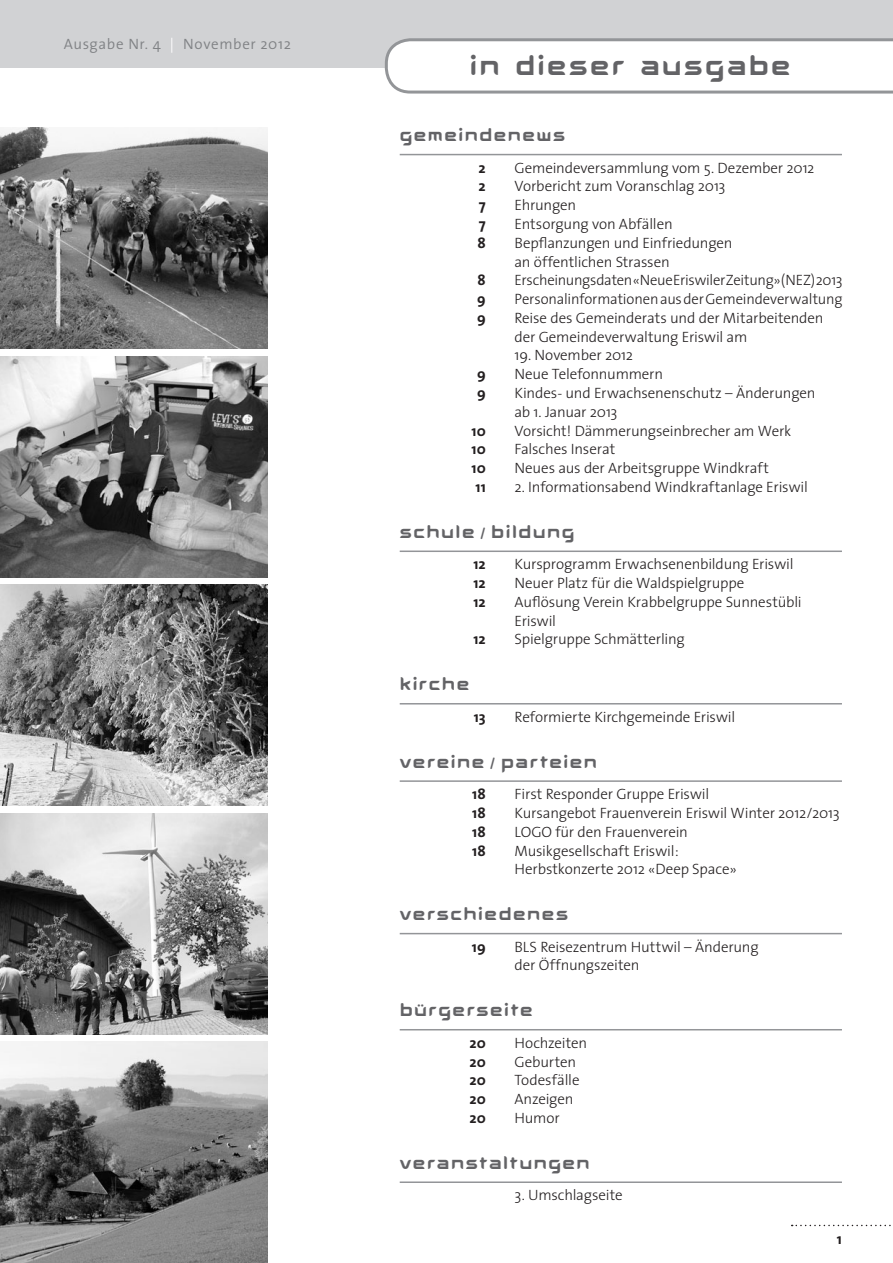
<style>
.page{position:relative;width:893px;height:1263px;background:#fff}
.page>*{position:absolute;margin:0;border:0;box-sizing:border-box;transform-origin:0 0}
.t1{font:30px "Aura";letter-spacing:.075em;color:#636366}
.t2{font:19.5px "Aura";letter-spacing:.075em;color:#636366}
.t3{font:300 15px/18.8px "The Sans";letter-spacing:-.01em;color:#231f20}
.t4{font:700 15px "The Sans";color:#231f20}
.t5{font:300 15px "The Sans";letter-spacing:.04em;color:#808285}
.s1{color:#fff}
</style>
<div class="page">
<div style="left:0;top:0;width:893px;height:68px;background:#d1d2d4"></div>
<svg style="left:385px;top:38px;width:508px;height:56px"></svg>
<svg style="left:792px;top:1225px;width:99px;height:1px"></svg>
<hr style="left:400px;top:154px;width:442px;height:1px;background:#939598">
<hr style="left:400px;top:550px;width:442px;height:2px;background:#939598">
<hr style="left:400px;top:703px;width:442px;height:1px;background:#939598">
<hr style="left:400px;top:780px;width:442px;height:2px;background:#939598">
<hr style="left:400px;top:933px;width:442px;height:1px;background:#939598">
<hr style="left:400px;top:1029px;width:442px;height:1px;background:#939598">
<hr style="left:400px;top:1181px;width:442px;height:2px;background:#939598">
<img style="left:0;top:585px;width:268px;height:221px">
<img style="left:0;top:813px;width:268px;height:221px">
<img style="left:0;top:356px;width:268px;height:221px">
<img style="left:0;top:128px;width:268px;height:221px">
<img style="left:0;top:1042px;width:268px;height:221px">
<p class="t5" style="left:64px;top:32px;width:229px">Ausgabe Nr. 4 <span class="s1">|</span> November 2012</p>
<h1 class="t1" style="left:470px;top:54px;width:322px">in dieser ausgabe</h1>
<h2 class="t2" style="left:400px;top:128px;width:167px">gemeindenews</h2>
<p class="t4" style="left:479px;top:155px;width:9px">2</p>
<p class="t3" style="left:514px;top:158px;width:302px">Gemeindeversammlung vom 5. Dezember 2012</p>
<p class="t4" style="left:479px;top:174px;width:9px">2</p>
<p class="t3" style="left:514px;top:176px;width:213px">Vorbericht zum Voranschlag 2013</p>
<p class="t4" style="left:479px;top:193px;width:8px">7</p>
<p class="t3" style="left:514px;top:195px;width:63px">Ehrungen</p>
<p class="t4" style="left:479px;top:211px;width:8px">7</p>
<p class="t3" style="left:514px;top:214px;width:160px">Entsorgung von Abfällen</p>
<p class="t4" style="left:477px;top:230px;width:10px">8</p>
<p class="t3" style="left:514px;top:233px;width:220px">Bepflanzungen und Einfriedungen an öffentlichen Strassen</p>
<p class="t4" style="left:477px;top:268px;width:10px">8</p>
<p class="t3" style="left:514px;top:270px;width:330px">Erscheinungsdaten«NeueEriswilerZeitung»(NEZ)2013</p>
<p class="t4" style="left:477px;top:286px;width:10px">9</p>
<p class="t3" style="left:514px;top:289px;width:330px">PersonalinformationenausderGemeindeverwaltung</p>
<p class="t4" style="left:477px;top:305px;width:10px">9</p>
<p class="t3" style="left:514px;top:308px;width:311px">Reise des Gemeinderats und der -Mitarbeitenden der Gemeindeverwaltung Eriswil am</p>
<p class="t3" style="left:514px;top:345px;width:120px">19. November 2012</p>
<p class="t4" style="left:477px;top:362px;width:10px">9</p>
<p class="t3" style="left:514px;top:364px;width:150px">Neue Telefonnummern</p>
<p class="t4" style="left:477px;top:380px;width:10px">9</p>
<p class="t3" style="left:514px;top:383px;width:303px">Kindes- und Erwachsenenschutz – -Änderungen ab 1. Januar 2013</p>
<p class="t4" style="left:471px;top:418px;width:16px">10</p>
<p class="t3" style="left:514px;top:421px;width:278px">Vorsicht! Dämmerungseinbrecher am Werk</p>
<p class="t4" style="left:471px;top:437px;width:16px">10</p>
<p class="t3" style="left:514px;top:439px;width:102px">Falsches Inserat</p>
<p class="t4" style="left:471px;top:455px;width:16px">10</p>
<p class="t3" style="left:514px;top:458px;width:256px">Neues aus der Arbeitsgruppe -Windkraft</p>
<p class="t4" style="left:476px;top:474px;width:12px">11</p>
<p class="t3" style="left:514px;top:477px;width:295px">2. Informationsabend Windkraftanlage Eriswil</p>
<h2 class="t2" style="left:400px;top:524px;width:176px">Schule / bildung</h2>
<p class="t4" style="left:473px;top:552px;width:14px">12</p>
<p class="t3" style="left:514px;top:554px;width:281px">Kursprogramm Erwachsenenbildung Eriswil</p>
<p class="t4" style="left:473px;top:570px;width:14px">12</p>
<p class="t3" style="left:514px;top:573px;width:231px">Neuer Platz für die Waldspielgruppe</p>
<p class="t4" style="left:473px;top:589px;width:14px">12</p>
<p class="t3" style="left:514px;top:592px;width:289px">Auflösung Verein Krabbelgruppe -Sunnestübli<br>Eriswil</p>
<p class="t4" style="left:473px;top:627px;width:14px">12</p>
<p class="t3" style="left:514px;top:629px;width:172px">Spielgruppe Schmätterling</p>
<h2 class="t2" style="left:400px;top:677px;width:71px">kirche</h2>
<p class="t4" style="left:474px;top:704px;width:13px">13</p>
<p class="t3" style="left:514px;top:707px;width:222px">Reformierte Kirchgemeinde Eriswil</p>
<h2 class="t2" style="left:400px;top:754px;width:199px">vereine / parteien</h2>
<p class="t4" style="left:472px;top:781px;width:15px">18</p>
<p class="t3" style="left:514px;top:784px;width:196px">First Responder Gruppe Eriswil</p>
<p class="t4" style="left:472px;top:800px;width:15px">18</p>
<p class="t3" style="left:514px;top:803px;width:327px">Kursangebot Frauenverein Eriswil Winter 2012/2013</p>
<p class="t4" style="left:472px;top:819px;width:15px">18</p>
<p class="t3" style="left:514px;top:822px;width:175px">LOGO für den Frauenverein</p>
<p class="t4" style="left:472px;top:838px;width:15px">18</p>
<p class="t3" style="left:514px;top:840px;width:224px">Musikgesellschaft Eriswil:<br>Herbstkonzerte 2012 «Deep Space»</p>
<h2 class="t2" style="left:400px;top:906px;width:170px">verschiedenes</h2>
<p class="t4" style="left:472px;top:934px;width:15px">19</p>
<p class="t3" style="left:514px;top:937px;width:246px">BLS Reisezentrum Huttwil – Änderung der Öffnungszeiten</p>
<h2 class="t2" style="left:400px;top:1003px;width:135px">bürgerseite</h2>
<p class="t4" style="left:469px;top:1030px;width:18px">20</p>
<p class="t3" style="left:514px;top:1033px;width:74px">Hochzeiten</p>
<p class="t4" style="left:469px;top:1049px;width:18px">20</p>
<p class="t3" style="left:514px;top:1052px;width:63px">Geburten</p>
<p class="t4" style="left:469px;top:1068px;width:18px">20</p>
<p class="t3" style="left:514px;top:1070px;width:67px">Todesfälle</p>
<p class="t4" style="left:469px;top:1086px;width:18px">20</p>
<p class="t3" style="left:514px;top:1089px;width:60px">Anzeigen</p>
<p class="t4" style="left:469px;top:1105px;width:18px">20</p>
<p class="t3" style="left:514px;top:1108px;width:47px">Humor</p>
<h2 class="t2" style="left:400px;top:1155px;width:192px">veranstaltungen</h2>
<p class="t3" style="left:514px;top:1185px;width:110px">3. Umschlagseite</p>
<p class="t4" style="left:837px;top:1226px;width:7px">1</p>
</div>
